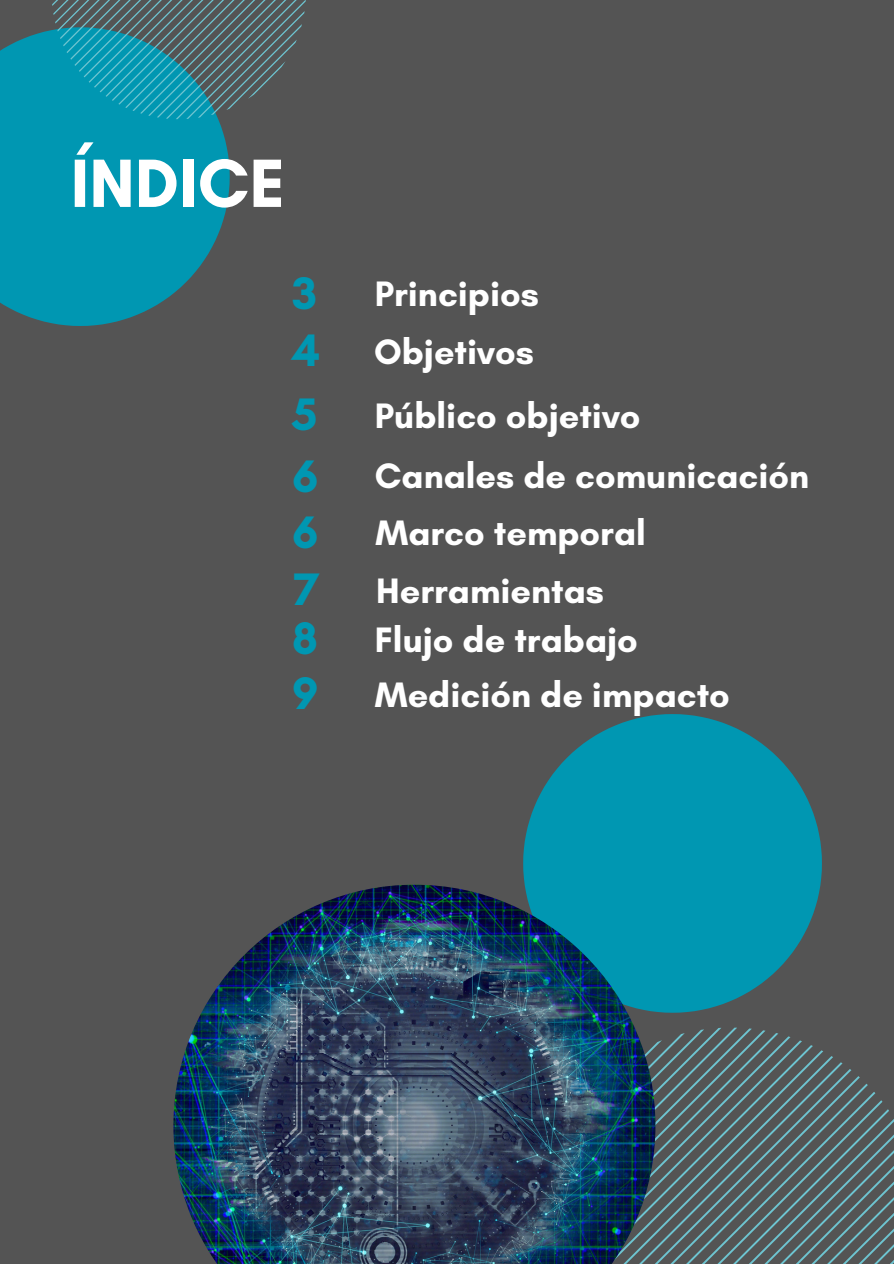
<style>
.page{position:relative;width:894px;height:1264px;background:#fff}
.page>*{position:absolute;margin:0;border:0;box-sizing:border-box;transform-origin:0 0}
.t1{font:700 69.45px "Glacial Indifference";color:#fff}
.t2{font:700 46.35px "Glacial Indifference";color:#0097b2}
.t3{font:700 36px "Glacial Indifference";color:#fff}
</style>
<div class="page">
<div style="left:0;top:0;width:893px;height:1263px;background:#545454"></div>
<svg style="left:0;top:30px;width:230px;height:296px;fill:#0097b2"></svg>
<svg style="left:52px;top:0;width:254px;height:119px"></svg>
<svg style="left:655px;top:1027px;width:238px;height:236px"></svg>
<svg style="left:523px;top:714px;width:298px;height:298px;fill:#0097b2"></svg>
<img style="left:173px;top:884px;width:482px;height:379px">
<p class="t1" style="left:70px;top:141px;width:216px">ÍNDICE</p>
<p class="t2" style="left:292px;top:265px;width:26px">3</p>
<h1 class="t3" style="left:374px;top:272px;width:166px">Principios</h1>
<p class="t2" style="left:292px;top:322px;width:29px">4</p>
<p class="t3" style="left:374px;top:330px;width:161px">Objetivos</p>
<p class="t2" style="left:292px;top:386px;width:27px">5</p>
<p class="t3" style="left:374px;top:394px;width:267px">Público objetivo</p>
<p class="t2" style="left:292px;top:448px;width:28px">6</p>
<p class="t3" style="left:374px;top:453px;width:436px">Canales de comunicación</p>
<p class="t2" style="left:292px;top:503px;width:28px">6</p>
<p class="t3" style="left:375px;top:511px;width:272px">Marco temporal</p>
<p class="t2" style="left:293px;top:561px;width:27px">7</p>
<p class="t3" style="left:376px;top:568px;width:229px">Herramientas</p>
<p class="t2" style="left:292px;top:609px;width:27px">8</p>
<p class="t3" style="left:374px;top:617px;width:264px">Flujo de trabajo</p>
<p class="t2" style="left:292px;top:665px;width:28px">9</p>
<p class="t3" style="left:374px;top:672px;width:356px">Medición de impacto</p>
</div>
